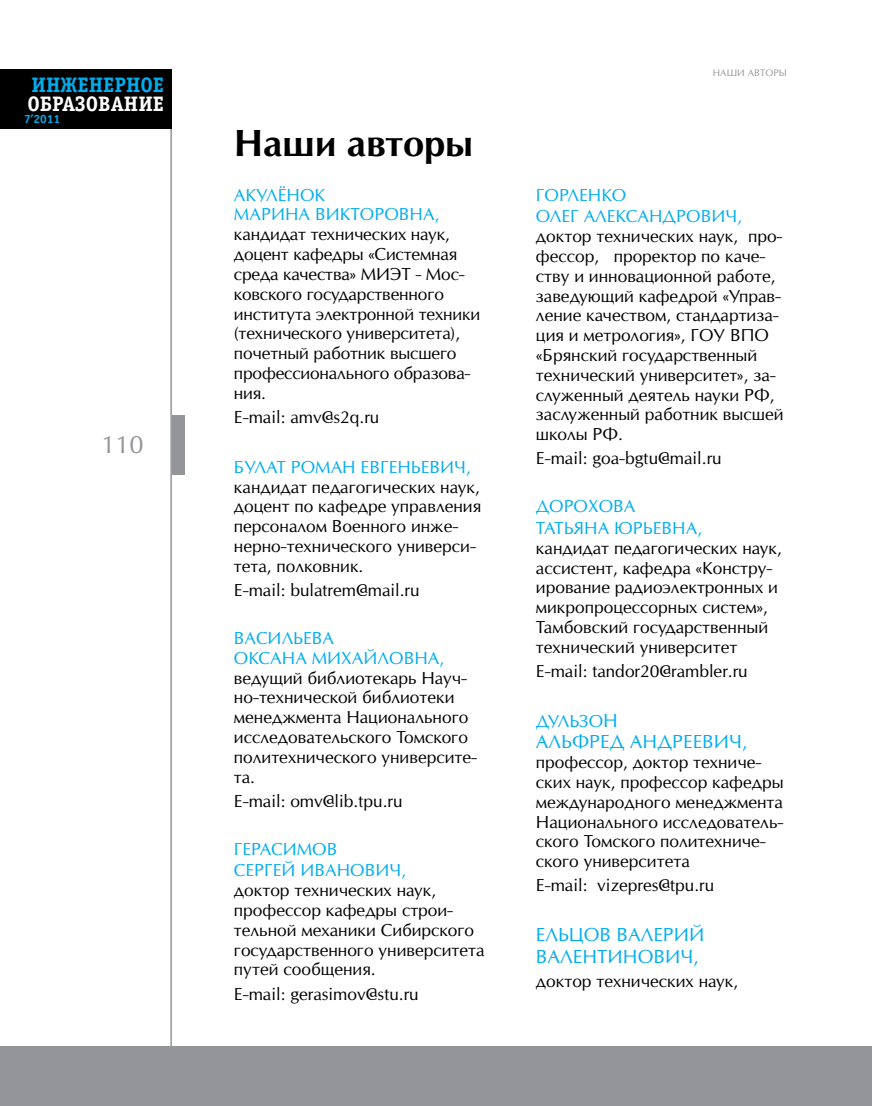
<style>
.page{position:relative;width:872px;height:1106px;background:#fff}
.page>*{position:absolute;margin:0;border:0;box-sizing:border-box;transform-origin:0 0}
.t1{font:700 36px "Opium New";color:#000}
.t2{font:24px "Opium New";color:#939598}
.t3{font:700 21px "Officina Serif C";color:#fff}
.t4{font:700 21px "Officina Serif C";color:#00adef}
.t5{font:18px/21.6px "Opium New";color:#00adef}
.t6{font:16.5px/19.8px "Opium New";color:#000}
.t7{font:16.5px/21.6px "Opium New";color:#00adef}
.t8{font:700 12px "Officina Sans C";color:#00adef}
.t9{font:9px "Opium New";letter-spacing:.01em;color:#939598}
.s1{font-size:18px}
</style>
<div class="page">
<hr style="left:170px;top:69px;width:2px;height:1037px;background:#939598">
<div style="left:0;top:1046px;width:872px;height:60px;background:#939598"></div>
<div style="left:0;top:69px;width:172px;height:60px;background:#000"></div>
<div style="left:172px;top:415px;width:12px;height:60px;background:#939598"></div>
<p class="t4" style="left:32px;top:73px;width:134px">ИНЖЕНЕРНОЕ</p>
<p class="t3" style="left:28px;top:91px;width:138px">ОБРАЗОВАНИЕ</p>
<p class="t8" style="left:24px;top:113px;width:38px">7’2011</p>
<h2 class="t2" style="left:101px;top:429px;width:44px">110</h2>
<h1 class="t1" style="left:234px;top:121px;width:240px">Наши авторы</h1>
<p class="t7" style="left:234px;top:185px;width:207px;line-height:19.8px">Акулёнок<br>Марина В икторовна,</p>
<p class="t6" style="left:234px;top:224px;width:248px">кандидат технических наук, доцент кафедры «Системная среда качества» МИ ЭТ - Мос&shy;ковского государственного института электронной техники (технического университета), почетный работник высшего профессионального образова&shy;ния.</p>
<p class="t6" style="left:234px;top:407px;width:147px">E-mail: amv@s2q.ru</p>
<p class="t7" style="left:234px;top:456px;width:238px">Булат Роман Евгеньевич,</p>
<p class="t6" style="left:234px;top:476px;width:249px">кандидат педагогических наук, доцент по кафедре управления персоналом Военного инже&shy;нерно-технического универси&shy;тета, полковник.</p>
<p class="t6" style="left:234px;top:580px;width:187px">E-mail: bulatrem@mail.ru</p>
<p class="t7" style="left:234px;top:628px;width:212px;line-height:19.8px">Васильева<br>Оксана Михайловна,</p>
<p class="t6" style="left:234px;top:667px;width:245px">ведущий библиотекарь Н ауч&shy;но-технической библиотеки менеджмента Н ационального исследовательского Томского политехнического университе&shy;та.</p>
<p class="t6" style="left:234px;top:790px;width:170px">E-mail: omv@lib.tpu.ru</p>
<p class="t7" style="left:234px;top:838px;width:174px">Герасимов<br>Сергей И ванович,</p>
<p class="t6" style="left:234px;top:880px;width:252px">доктор технических наук, профессор кафедры строи&shy;тельной механики Сибирского государственного университета путей сообщения.</p>
<p class="t6" style="left:234px;top:983px;width:186px">E-mail: gerasimov@stu.ru</p>
<p class="t9" style="left:713px;top:67px;width:74px">Наш и авторы</p>
<p class="t7" style="left:536px;top:184px;width:208px">Горленко<br>Олег Александрович ,</p>
<p class="t6" style="left:536px;top:226px;width:248px">доктор технических наук, про&shy;фессор, проректор по каче&shy;ству и инновационной работе, заведующий кафедрой «Управ&shy;ление качеством, стандартиза&shy;ция и метрология», ГОУ</p>
<p class="t6" style="left:536px;top:325px;width:249px;text-indent:194px">ВПО «Б рянский государственный технический университет», за&shy;служенный деятель науки РФ, заслуженный работник высшей школы РФ.</p>
<p class="t6" style="left:536px;top:448px;width:187px">E-mail: goa-bgtu@mail.ru</p>
<p class="t7" style="left:536px;top:495px;width:168px">Дорохова<br>Татьяна Юрьевна,</p>
<p class="t6" style="left:536px;top:538px;width:247px">кандидат педагогических наук, ассистент, кафедра «Констру&shy;ирование радиоэлектронных и микропроцессорных сиcтем»,<br>Тамбовский государственный технический университет</p>
<p class="t6" style="left:536px;top:661px;width:213px">E-mail: tandor20@rambler.ru</p>
<p class="t7" style="left:536px;top:710px;width:83px">Дульзо<span class="s1">н</span></p>
<p class="t5" style="left:536px;top:731px;width:213px">Альфред Андреевич,</p>
<p class="t6" style="left:536px;top:752px;width:249px">профессор, доктор техниче&shy;ских наук, профессор кафедры международного менеджмента<br>Н ационального исследователь&shy;ского Томского политехниче&shy;ского университета</p>
<p class="t6" style="left:536px;top:875px;width:180px">E-mail: vizepres@tpu.ru</p>
<p class="t5" style="left:536px;top:924px;width:170px">Ельцов Валерий<br>Валентинович,</p>
<p class="t6" style="left:536px;top:971px;width:204px">доктор технических наук,</p>
</div>
